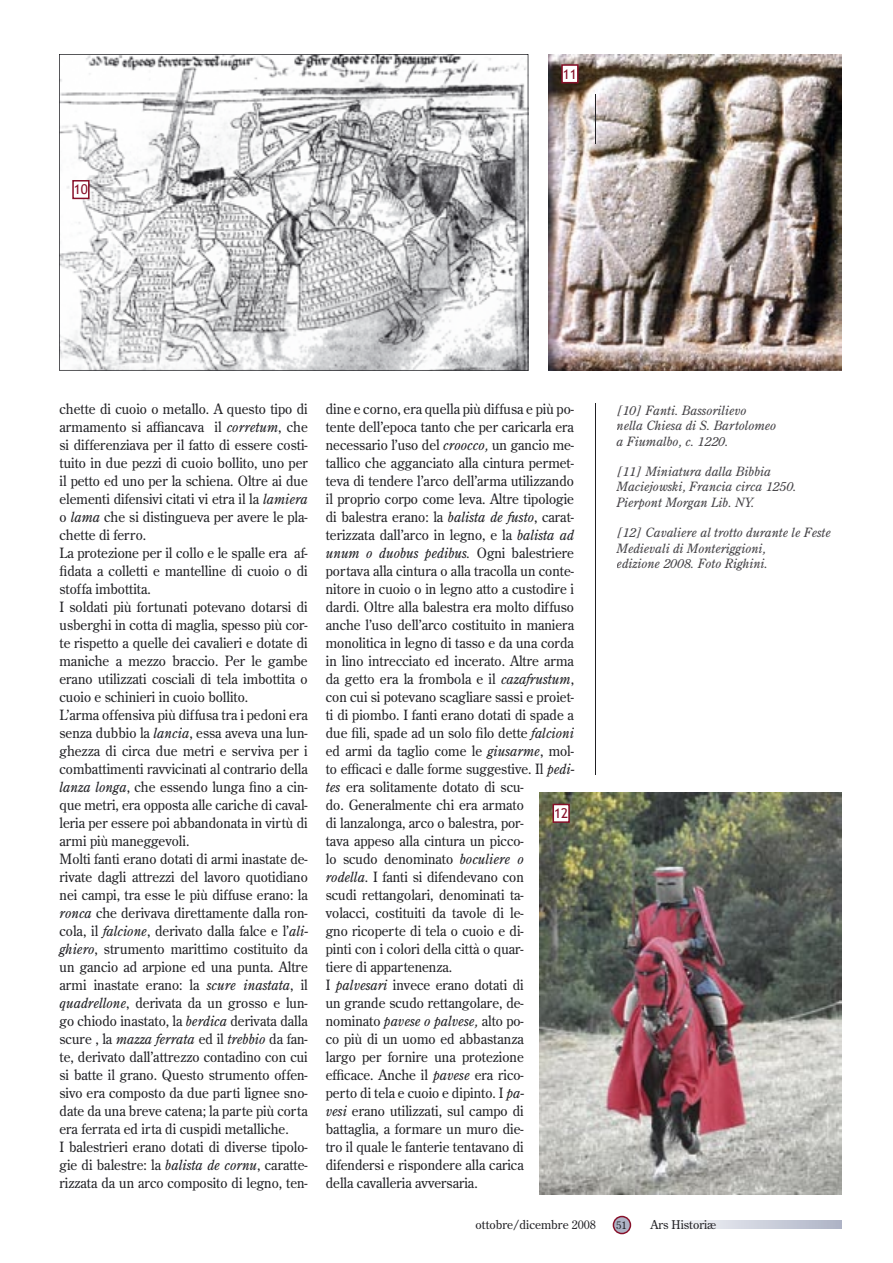
<style>
.page{position:relative;width:893px;height:1263px;background:#fff}
.page>*{position:absolute;margin:0;border:0;box-sizing:border-box;transform-origin:0 0}
.t1{font:14.1px/18px "Century Old Style";color:#212125;scale:.96 1}
.t2{font:13.5px "Trebuchet MS";color:#871029}
.t3{font:italic 12.75px/15.3px "Century Old Style";color:#464448}
.t4{font:12px "Century Old Style";color:#212125}
.t5{font:10.5px "Century Old Style";color:#212125}
.s1{font-style:italic}
</style>
<div class="page">
<svg style="left:613px;top:1216px;width:18px;height:18px"></svg>
<svg style="left:678px;top:1220px;width:164px;height:9px"></svg>
<svg style="left:59px;top:54px;width:469px;height:317px"></svg>
<img style="left:549px;top:54px;width:293px;height:316px">
<img style="left:540px;top:792px;width:302px;height:403px">
<hr style="left:595px;top:95px;width:1px;height:49px;background:#212125">
<hr style="left:595px;top:403px;width:1px;height:371px;background:#212125">
<svg style="left:72px;top:180px;width:18px;height:19px"></svg>
<svg style="left:561px;top:64px;width:18px;height:19px"></svg>
<svg style="left:552px;top:804px;width:18px;height:19px"></svg>
<p class="t2" style="left:74px;top:182px;width:16px">10</p>
<p class="t2" style="left:563px;top:66px;width:16px">11</p>
<p class="t1" style="left:60px;top:400px;width:260px">chette di cuoio o metallo. A questo tipo di armamento si affiancava il <span class="s1">corretum</span>, che si differenziava per il fatto di essere costi&shy;tuito in due pezzi di cuoio bollito, uno per il petto ed uno per la schiena. Oltre ai due elementi difensivi citati vi etra il la <span class="s1">lamiera </span>o <span class="s1">lama</span> che si distingueva per avere le pla&shy;chette di ferro.<br>La protezione per il collo e le spalle era af&shy;fidata a colletti e mantelline di cuoio o di stoffa imbottita.<br>I soldati più fortunati potevano dotarsi di usberghi in cotta di maglia, spesso più cor&shy;te rispetto a quelle dei cavalieri e dotate di maniche a mezzo braccio. Per le gambe erano utilizzati cosciali di tela imbottita o cuoio e schinieri in cuoio bollito.<br>L’arma offensiva più diffusa tra i pedoni era senza dubbio la <span class="s1">lancia</span>, essa aveva una lun&shy;ghezza di circa due metri e serviva per i combattimenti ravvicinati al contrario della <span class="s1">lanza longa</span>, che essendo lunga fino a cin&shy;que metri, era opposta alle cariche di caval&shy;leria per essere poi abbandonata in virtù di armi più maneggevoli.<br>Molti fanti erano dotati di armi inastate de&shy;rivate dagli attrezzi del lavoro quotidiano nei campi, tra esse le più diffuse erano: la <span class="s1">ronca</span> che derivava direttamente dalla ron&shy;cola, il <span class="s1">falcione</span>, derivato dalla falce e l’<span class="s1">ali&shy;ghiero</span>, strumento marittimo costituito da un gancio ad arpione ed una punta. Altre armi inastate erano: la <span class="s1">scure inastata</span>, il <span class="s1">quadrellone</span>, derivata da un grosso e lun&shy;go chiodo inastato, la <span class="s1">berdica</span> derivata dalla scure , la <span class="s1">mazza ferrata</span> ed il <span class="s1">trebbio</span> da fan&shy;te, derivato dall’attrezzo contadino con cui si batte il grano. Questo strumento offen&shy;sivo era composto da due parti lignee sno&shy;date da una breve catena; la parte più corta era ferrata ed irta di cuspidi metalliche.<br>I balestrieri erano dotati di diverse tipolo&shy;gie di balestre: la <span class="s1">balista de cornu</span>, caratte&shy;rizzata da un arco composito di legno, ten-</p>
<p class="t1" style="left:326px;top:400px;width:260px">dine e corno, era quella più diffusa e più po&shy;tente dell’epoca tanto che per caricarla era necessario l’uso del <span class="s1">croocco,</span> un gancio me&shy;tallico che agganciato alla cintura permet&shy;teva di tendere l’arco dell’arma utilizzando il proprio corpo come leva. Altre tipologie di balestra erano: la <span class="s1">balista de fusto</span>, carat&shy;terizzata dall’arco in legno, e la <span class="s1">balista ad unum o duobus pedibus.</span> Ogni balestriere portava alla cintura o alla tracolla un conte&shy;nitore in cuoio o in legno atto a custodire i dardi. Oltre alla balestra era molto diffuso anche l’uso dell’arco costituito in maniera monolitica in legno di tasso e da una corda in lino intrecciato ed incerato. Altre arma da getto era la frombola e il <span class="s1">cazafrustum</span>, con cui si potevano scagliare sassi e proiet&shy;ti di piombo. I fanti erano dotati di spade a due fili, spade ad un solo filo dette <span class="s1">falcioni </span>ed armi da taglio come le <span class="s1">giusarme</span>, mol&shy;to efficaci e dalle forme suggestive. Il <span class="s1">pedi&shy;tes</span> era solitamente dotato di scu-<br>do. Generalmente chi era armato<br>di lanzalonga, arco o balestra, por-<br>tava appeso alla cintura un picco-<br>lo scudo denominato <span class="s1">boculiere o<br>rodella</span>. I fanti si difendevano con<br>scudi rettangolari, denominati ta-<br>volacci, costituiti da tavole di le-<br>gno ricoperte di tela o cuoio e di-<br>pinti con i colori della città o quar-<br>tiere di appartenenza.<br>I <span class="s1">palvesari</span> invece erano dotati di<br>un grande scudo rettangolare, de&shy;nominato <span class="s1">pavese o palvese,</span> alto po-<br>co più di un uomo ed abbastanza<br>largo per fornire una protezione efficace. Anche il <span class="s1">pavese</span> era rico-<br>perto di tela e cuoio e dipinto. I <span class="s1">pa-<br>vesi</span> erano utilizzati, sul campo di battaglia, a formare un muro die-<br>tro il quale le fanterie tentavano di difendersi e rispondere alla carica<br>della cavalleria avversaria.</p>
<p class="t3" style="left:617px;top:403px;width:161px">[10] Fanti. Bassorilievo<br>nella Chiesa di S. Bartolomeo a Fiumalbo, c. 1220.</p>
<p class="t3" style="left:617px;top:464px;width:182px">[11] Miniatura dalla Bibbia<br>Maciejowski, Francia circa 1250.<br>Pierpont Morgan Lib. NY.</p>
<p class="t3" style="left:617px;top:525px;width:216px">[12] Cavaliere al trotto durante le Feste<br>Medievali di Monteriggioni,<br>edizione 2008. Foto Righini.</p>
<p class="t2" style="left:554px;top:805px;width:16px">12</p>
<p class="t4" style="left:476px;top:1217px;width:122px">ottobre/dicembre 2008</p>
<p class="t5" style="left:616px;top:1218px;width:12px">51</p>
<p class="t4" style="left:651px;top:1217px;width:67px">Ars Historiæ</p>
</div>
